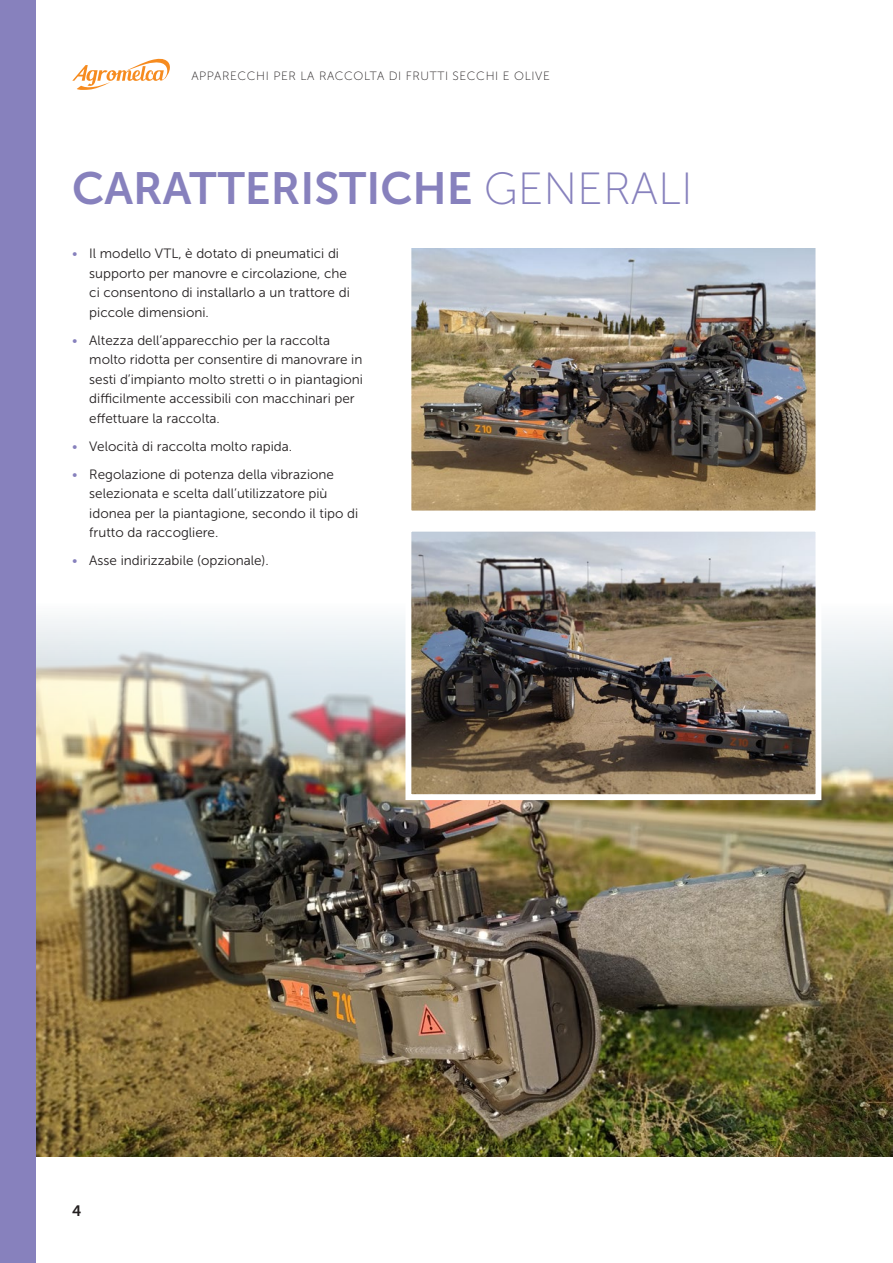
<style>
.page{position:relative;width:893px;height:1263px;background:#fff}
.page>*{position:absolute;margin:0;border:0;box-sizing:border-box;transform-origin:0 0}
.Titular{font:45px "Museo Sans 700";color:#8781bd}
.t1{font:15px "Museo Sans 700";color:#231f20}
.Texto{font:13.5px/19.5px "Museo Sans 300";color:#231f20}
.t2{font:12px "Museo Sans 100";letter-spacing:.05em;color:#231f20}
.s1{font-family:"Museo Sans 100"}
.s2{color:#8781bd}
</style>
<div class="page">
<img style="left:36px;top:617px;width:857px;height:540px">
<img style="left:412px;top:249px;width:402px;height:260px">
<div style="left:405px;top:242px;width:416px;height:274px;border:6px solid #fff"></div>
<img style="left:412px;top:533px;width:402px;height:260px">
<div style="left:405px;top:526px;width:416px;height:274px;border:6px solid #fff"></div>
<svg style="left:72px;top:58px;width:98px;height:32px"></svg>
<div style="left:0;top:0;width:36px;height:1263px;background:#8781bd"></div>
<p class="t2" style="left:191px;top:70px;width:360px">APPARECCHI PER LA RACCOLTA DI FRUTTI SECCHI E OLIVE</p>
<p class="Titular" style="left:72px;top:163px;width:622px">CARATTERISTICHE <span class="s1">GENERALI</span></p>
<p class="Texto" style="left:89px;top:244px;width:262px;text-indent:-17px"><span class="s2">•</span> Il modello VTL, è dotato di pneumatici di supporto per manovre e circolazione, che ci consentono di installarlo a un trattore di piccole dimensioni.</p>
<p class="Texto" style="left:89px;top:330px;width:275px;text-indent:-17px"><span class="s2">•</span> Altezza dell’apparecchio per la raccolta molto ridotta per consentire di manovrare in sesti d’impianto molto stretti o in piantagioni difficilmente accessibili con macchinari per effettuare la raccolta.</p>
<p class="Texto" style="left:72px;top:436px;width:221px"><span class="s2">•</span> Velocità di raccolta molto rapida.</p>
<p class="Texto" style="left:89px;top:464px;width:270px;text-indent:-17px"><span class="s2">•</span> Regolazione di potenza della vibrazione selezionata e scelta dall’utilizzatore più idonea per la piantagione, secondo il tipo di frutto da raccogliere.</p>
<p class="Texto" style="left:72px;top:551px;width:198px"><span class="s2">•</span> Asse indirizzabile (opzionale).</p>
<p class="t1" style="left:72px;top:1203px;width:11px">4</p>
</div>
